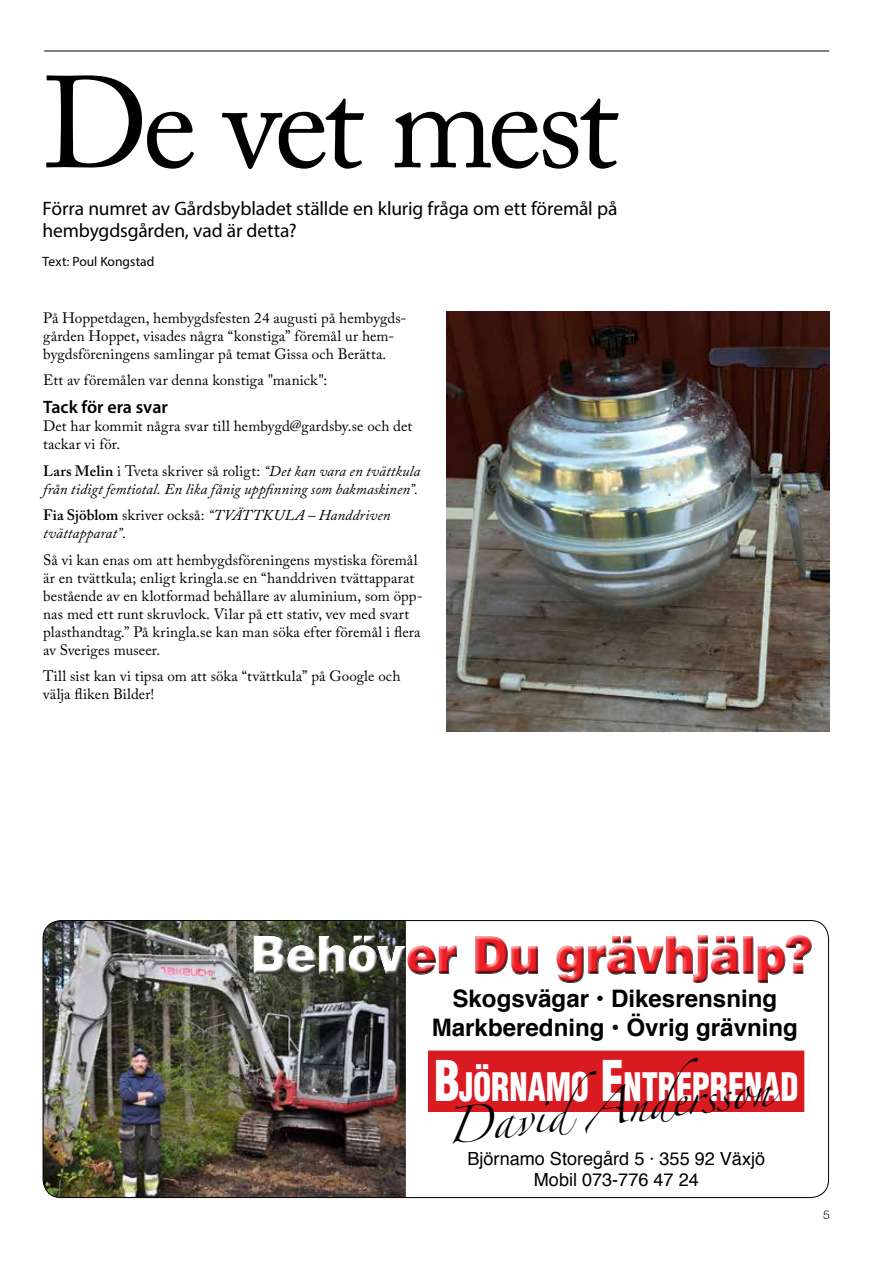
<style>
.page{position:relative;width:893px;height:1263px;background:#fff}
.page>*{position:absolute;margin:0;border:0;box-sizing:border-box;transform-origin:0 0}
.t1{font:129px "Adobe Caslon Pro";letter-spacing:-.045em;color:#000}
.t2{font:900 51.3px "Helvetica";letter-spacing:-.005em;color:#ed1d24;scale:.9 1}
.t3{font:900 condensed 38.4px "Helvetica";color:#fff;scale:.85 1}
.t4{font:32.4px "Zapfino";color:#000}
.t5{font:700 24.15px/29px "Helvetica";color:#000;text-align:center}
.t6{font:19.5px/22.5px "Myriad Pro";letter-spacing:-.005em;color:#000}
.t7{font:18.15px/21.8px "Helvetica";color:#000;text-align:center}
.t8{font:600 18px "Myriad Pro";color:#000}
.t9{font:15px/18px "Adobe Caslon Pro";letter-spacing:.005em;color:#000}
.t10{font:italic 15px/18px "Adobe Caslon Pro";letter-spacing:.005em;color:#000}
.t11{font:13.5px "Myriad Pro";letter-spacing:.005em;color:#000}
.t12{font:300 12px "Helvetica Neue";color:#000}
.s1{font-weight:600;font-style:normal}
.s2{font-style:normal}
.s3{color:#fff}
.s4{font-size:54.75px}
</style>
<div class="page">
<hr style="left:44px;top:51px;width:785px;height:1px;background:#000">
<img style="left:446px;top:311px;width:384px;height:421px">
<img style="left:43px;top:920px;width:363px;height:277px">
<div style="left:428px;top:1051px;width:376px;height:60px;background:#d91a21"></div>
<div style="left:251px;top:933px;width:564px;height:53px;background:#000;opacity:.75"></div>
<h1 class="t1" style="left:43px;top:47px;width:577px">De vet mest</h1>
<h3 class="t6" style="left:43px;top:197px;width:576px">Förra numret av Gårdsbybladet ställde en klurig fråga om ett föremål på hembygdsgården, vad är detta?</h3>
<p class="t11" style="left:43px;top:253px;width:113px">Text: Poul Kongstad</p>
<p class="t9" style="left:43px;top:308px;width:365px">På Hoppetdagen, hembygdsfesten 24 augusti på hembygds&shy;gården Hoppet, visades några “konstiga” föremål ur hem&shy;bygdsföreningens samlingar på temat Gissa och Berätta.</p>
<p class="t9" style="left:43px;top:371px;width:286px">Ett av föremålen var denna konstiga "manick":</p>
<p class="t8" style="left:43px;top:395px;width:126px">Tack för era svar</p>
<p class="t9" style="left:43px;top:417px;width:371px">Det har kommit några svar till hembygd@gardsby.se och det tackar vi för.</p>
<p class="t10" style="left:43px;top:461px;width:379px"><span class="s1">Lars Melin</span> <span class="s2">i Tveta skriver så roligt:</span> “Det kan vara en tvättkula från tidigt femtiotal. En lika fånig uppfinning som bakmaskinen”.</p>
<p class="t10" style="left:43px;top:506px;width:349px"><span class="s1">Fia Sjöblom</span> <span class="s2">skriver också:</span> “TVÄTTKULA – Handdriven tvättapparat”<span class="s2">.</span></p>
<p class="t9" style="left:43px;top:550px;width:381px">Så vi kan enas om att hembygdsföreningens mystiska föremål är en tvättkula; enligt kringla.se en “handdriven tvättapparat bestående av en klotformad behållare av aluminium, som öpp&shy;nas med ett runt skruvlock. Vilar på ett stativ, vev med svart plasthandtag.” På kringla.se kan man söka efter föremål i flera av Sveriges museer.</p>
<p class="t9" style="left:43px;top:667px;width:359px">Till sist kan vi tipsa om att söka “tvättkula” på Google och välja fliken Bilder!</p>
<h2 class="t2" style="left:251px;top:921px;width:626px"><span class="s3">Behöv</span>er Du grävhjälp?</h2>
<h3 class="t5" style="left:432px;top:984px;width:368px">Skogsvägar • Dikesrensning<br>Markberedning • Övrig grävning</h3>
<h3 class="t4" style="left:444px;top:1114px;width:329px;rotate:-7deg">David Andersson</h3>
<p class="t7" style="left:467px;top:1148px;width:299px">Björnamo Storegård 5 · 355 92 Växjö<br>Mobil 073-776 47 24</p>
<h3 class="t3" style="left:434px;top:1063px;width:430px"><span class="s4">B</span>JÖRNAMO <span class="s4">E</span>NTREPRENAD</h3>
<p class="t12" style="left:823px;top:1207px;width:8px">5</p>
</div>
